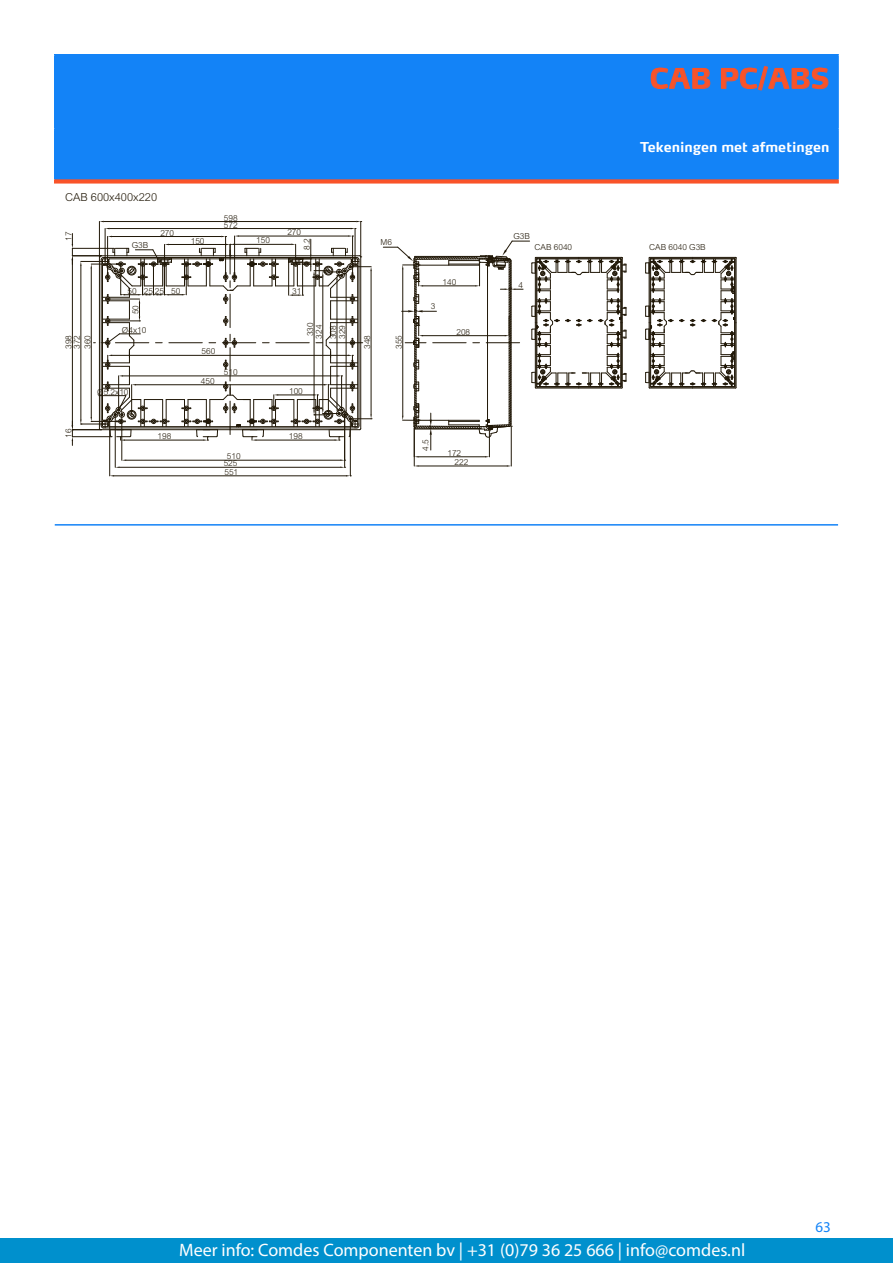
<style>
.page{position:relative;width:893px;height:1263px;background:#fff}
.page>*{position:absolute;margin:0;border:0;box-sizing:border-box;transform-origin:0 0}
.t1{font:700 27px "Max Pro";color:#f95329}
.t2{font:18px "Myriad Pro";color:#fff}
.t3{font:15px "Myriad";color:#1383f7}
.t4{font:700 13.5px "Max Pro";color:#fff}
.t5{font:300 11.1px "Arial MT Std";color:#211808}
.t6{font:300 8.25px/7.1px "Arial MT Std";color:#211808}
</style>
<div class="page">
<div style="left:55px;top:56px;width:782px;height:123px;background:#1383f7"></div>
<hr style="left:54px;top:54px;width:785px;height:2px;background:#1383f7">
<hr style="left:54px;top:56px;width:1px;height:73px;background:#1383f7">
<hr style="left:837px;top:56px;width:2px;height:73px;background:#1383f7">
<hr style="left:54px;top:129px;width:785px;height:1px;background:#1383f7">
<hr style="left:54px;top:130px;width:1px;height:49px;background:#1383f7">
<hr style="left:837px;top:130px;width:2px;height:49px;background:#1383f7">
<div style="left:54px;top:179px;width:785px;height:5px;background:#f95329"></div>
<hr style="left:55px;top:524px;width:783px;height:2px;background:#1383f7">
<svg style="left:651px;top:68px;width:59px;height:21px"></svg>
<svg style="left:721px;top:65px;width:107px;height:26px;background:#4079ce"></svg>
<hr style="left:99px;top:221px;width:1px;height:35px;background:#211808">
<hr style="left:360px;top:221px;width:1px;height:35px;background:#211808">
<hr style="left:104px;top:221px;width:252px;height:1px;background:#211808">
<hr style="left:122px;top:415px;width:1px;height:45px;background:#211808">
<hr style="left:126px;top:460px;width:214px;height:1px;background:#211808">
<hr style="left:115px;top:415px;width:1px;height:52px;background:#211808">
<hr style="left:344px;top:415px;width:1px;height:52px;background:#211808">
<hr style="left:120px;top:467px;width:220px;height:1px;background:#211808">
<svg style="left:115px;top:459px;width:11px;height:9px"></svg>
<svg style="left:340px;top:459px;width:6px;height:9px"></svg>
<hr style="left:414px;top:428px;width:1px;height:38px;background:#211808">
<hr style="left:511px;top:427px;width:1px;height:39px;background:#211808">
<hr style="left:419px;top:466px;width:88px;height:1px;background:#211808">
<hr style="left:109px;top:419px;width:1px;height:57px;background:#211808">
<hr style="left:350px;top:419px;width:1px;height:57px;background:#211808">
<hr style="left:114px;top:476px;width:232px;height:1px;background:#211808">
<hr style="left:650px;top:388px;width:43px;height:1px;background:#211808">
<hr style="left:736px;top:323px;width:1px;height:64px;background:#211808">
<hr style="left:693px;top:388px;width:42px;height:1px;background:#211808">
<hr style="left:736px;top:258px;width:1px;height:65px;background:#211808">
<svg style="left:645px;top:257px;width:91px;height:131px"></svg>
<svg style="left:72px;top:228px;width:300px;height:217px"></svg>
<svg style="left:383px;top:240px;width:244px;height:217px"></svg>
<div style="left:0;top:1239px;width:893px;height:24px;background:#0090cd"></div>
<h1 class="t1" style="left:650px;top:61px;width:181px">CAB PC/ABS</h1>
<h3 class="t5" style="left:65px;top:191px;width:94px">CAB 600x400x220</h3>
<p class="t6" style="left:65px;top:241px;width:11px;rotate:-90deg">17</p>
<p class="t6" style="left:224px;top:214px;width:15px">598</p>
<p class="t6" style="left:224px;top:221px;width:15px">572</p>
<p class="t6" style="left:160px;top:229px;width:15px">270</p>
<p class="t6" style="left:287px;top:229px;width:15px">270</p>
<p class="t6" style="left:191px;top:237px;width:15px">150</p>
<p class="t6" style="left:256px;top:237px;width:15px">150</p>
<p class="t6" style="left:303px;top:250px;width:13px;rotate:-90deg">8.2</p>
<p class="t6" style="left:132px;top:241px;width:18px">G3B</p>
<p class="t6" style="left:380px;top:239px;width:13px">M6</p>
<p class="t6" style="left:127px;top:287px;width:54px">50 25 25 50</p>
<p class="t6" style="left:132px;top:314px;width:11px;rotate:-90deg">50</p>
<p class="t6" style="left:292px;top:288px;width:11px">31</p>
<p class="t6" style="left:65px;top:349px;width:15px;rotate:-90deg">398</p>
<p class="t6" style="left:72px;top:349px;width:15px;line-height:10.4px;rotate:-90deg">372<br>360</p>
<p class="t6" style="left:122px;top:326px;width:26px">Ø4x10</p>
<p class="t6" style="left:202px;top:348px;width:15px">560</p>
<p class="t6" style="left:307px;top:336px;width:15px;rotate:-90deg">330</p>
<p class="t6" style="left:312px;top:339px;width:16px;line-height:14.1px;rotate:-90deg">324<br>308</p>
<p class="t6" style="left:339px;top:339px;width:15px;rotate:-90deg">329</p>
<p class="t6" style="left:364px;top:349px;width:15px;rotate:-90deg">348</p>
<p class="t6" style="left:395px;top:349px;width:15px;rotate:-90deg">355</p>
<p class="t6" style="left:224px;top:369px;width:15px">510</p>
<p class="t6" style="left:201px;top:377px;width:15px">450</p>
<p class="t6" style="left:97px;top:388px;width:33px">Ø5.2x10</p>
<p class="t6" style="left:289px;top:388px;width:15px">100</p>
<p class="t6" style="left:65px;top:438px;width:11px;rotate:-90deg">16</p>
<p class="t6" style="left:158px;top:433px;width:15px">198</p>
<p class="t6" style="left:289px;top:433px;width:15px">198</p>
<p class="t6" style="left:224px;top:453px;width:19px;text-align:center">510<br>525</p>
<p class="t6" style="left:224px;top:468px;width:15px">551</p>
<p class="t6" style="left:431px;top:303px;width:6px">3</p>
<p class="t6" style="left:443px;top:279px;width:15px">140</p>
<p class="t6" style="left:456px;top:328px;width:15px">208</p>
<p class="t6" style="left:422px;top:451px;width:13px;rotate:-90deg">4.5</p>
<p class="t6" style="left:454px;top:448px;width:15px;line-height:9.1px;text-indent:-7px">172<br>222</p>
<p class="t6" style="left:513px;top:232px;width:18px">G3B</p>
<h3 class="t4" style="left:640px;top:139px;width:191px">Tekeningen met afmetingen</h3>
<p class="t6" style="left:534px;top:244px;width:39px">CAB 6040</p>
<p class="t6" style="left:649px;top:244px;width:58px">CAB 6040 G3B</p>
<p class="t6" style="left:518px;top:282px;width:6px">4</p>
<h3 class="t3" style="left:815px;top:1219px;width:17px">63</h3>
<h2 class="t2" style="left:179px;top:1239px;width:568px">Meer info: Comdes Componenten bv | +31 (0)79 36 25 666 | info@comdes.nl</h2>
</div>
